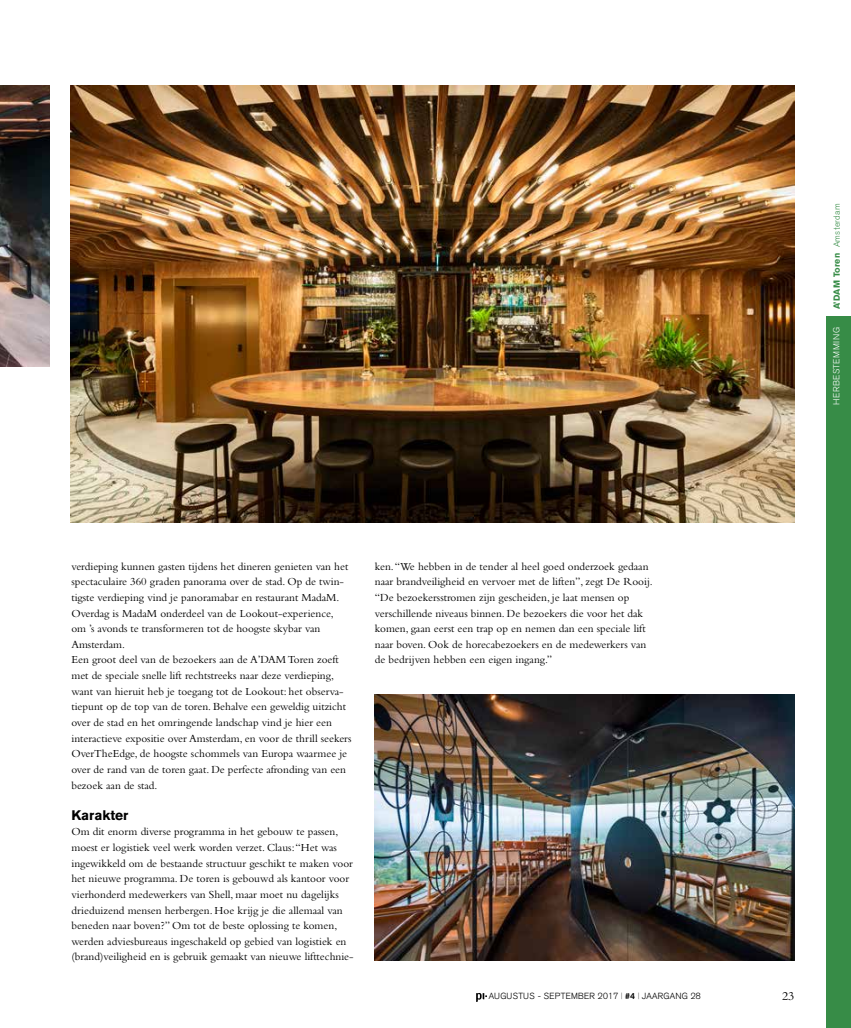
<style>
.page{position:relative;width:851px;height:1028px;background:#fff}
.page>*{position:absolute;margin:0;border:0;box-sizing:border-box;transform-origin:0 0}
.t1{font:700 13.75px "Akzidenz Grotesk BE";color:#000}
.t2{font:12.5px "Bembo";color:#000}
.t3{font:11.25px/15.6px "Bembo";color:#000}
.t4{font:300 8.75px "Akzidenz Grotesk";letter-spacing:.03em;color:#000}
.t5{font:700 8.75px "Akzidenz Grotesk BE";letter-spacing:.03em;color:#378c47}
.t6{font:300 8.75px "Akzidenz Grotesk BE";letter-spacing:.07em;color:#fff}
.s1{font-weight:700}
.s2{font-weight:300}
</style>
<div class="page">
<img style="left:0;top:85px;width:50px;height:281px">
<img style="left:71px;top:86px;width:723px;height:437px">
<img style="left:375px;top:694px;width:419px;height:266px">
<div style="left:825px;top:316px;width:25px;height:712px;background:#378c47"></div>
<svg style="left:476px;top:993px;width:11px;height:9px"></svg>
<p class="t3" style="left:71px;top:558px;width:282px">verdieping kunnen gasten tijdens het dineren genieten van het spectaculaire 360 graden panorama over de stad. Op de twin&shy;tigste verdieping vind je panoramabar en restaurant MadaM.<br>Overdag is MadaM onderdeel van de Lookout-experience,<br>om ’s avonds te transformeren tot de hoogste skybar van Amsterdam.<br>Een groot deel van de bezoekers aan de A’DAM Toren zoeft met de speciale snelle lift rechtstreeks naar deze verdieping, want van hieruit heb je toegang tot de Lookout: het observa&shy;tiepunt op de top van de toren. Behalve een geweldig uitzicht over de stad en het omringende landschap vind je hier een interactieve expositie over Amsterdam, en voor de thrill seekers OverTheEdge, de hoogste schommels van Europa waarmee je over de rand van de toren gaat. De perfecte afronding van een bezoek aan de stad.</p>
<p class="t1" style="left:71px;top:807px;width:58px">Karakter</p>
<p class="t3" style="left:71px;top:823px;width:284px">Om dit enorm diverse programma in het gebouw te passen, moest er logistiek veel werk worden verzet. Claus: “Het was ingewikkeld om de bestaande structuur geschikt te maken voor het nieuwe programma. De toren is gebouwd als kantoor voor vierhonderd medewerkers van Shell, maar moet nu dagelijks drieduizend mensen herbergen. Hoe krijg je die allemaal van beneden naar boven?” Om tot de beste oplossing te komen, werden adviesbureaus ingeschakeld op gebied van logistiek en (brand)veiligheid en is gebruik gemaakt van nieuwe lifttechnie-</p>
<p class="t3" style="left:375px;top:558px;width:279px">ken. “We hebben in de tender al heel goed onderzoek gedaan naar brandveiligheid en vervoer met de liften”, zegt De Rooij. “De bezoekersstromen zijn gescheiden, je laat mensen op verschillende niveaus binnen. De bezoekers die voor het dak komen, gaan eerst een trap op en nemen dan een speciale lift naar boven. Ook de horecabezoekers en de medewerkers van de bedrijven hebben een eigen ingang.”</p>
<p class="t4" style="left:488px;top:991px;width:213px">AUGUSTUS - SEPTEMBER 2017 | <span class="s1">#4</span> | JAARGANG 28</p>
<p class="t5" style="left:831px;top:309px;width:107px;rotate:-90deg">A’DAM Toren <span class="s2">Amsterdam</span></p>
<p class="t6" style="left:831px;top:405px;width:80px;rotate:-90deg">HERBESTEMMING</p>
<p class="t2" style="left:781px;top:988px;width:14px">23</p>
</div>
